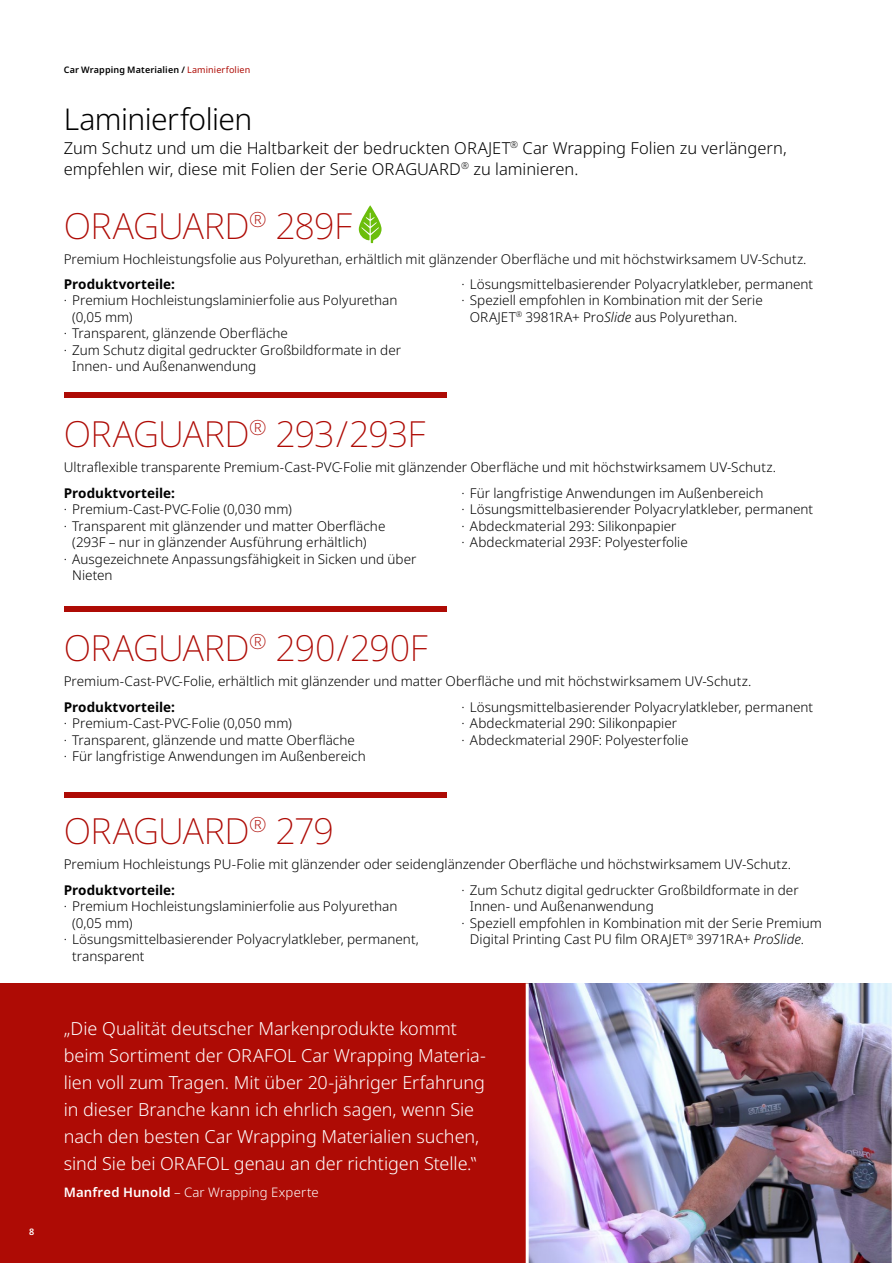
<style>
.page{position:relative;width:893px;height:1263px;background:#fff}
.page>*{position:absolute;margin:0;border:0;box-sizing:border-box;transform-origin:0 0}
.Heading{font:200 36px "Noto Sans";letter-spacing:-.025em;color:#ae0b05}
.Heading-2{font:300 30px "Noto Sans";letter-spacing:-.02em;color:#000}
.Bullet_point_paragraph{font:300 18px/27px "Noto Sans";letter-spacing:-.005em;color:#fff}
.Introduction_paragraph{font:300 16.5px/21px "Noto Sans";color:#000}
.Bullet_point_list{font:300 13.5px/16.5px "Noto Sans";color:#000}
.Body_text{font:300 13.5px "Noto Sans";color:#000}
.Body_text_bold_colour{font:700 13.5px "Noto Sans";color:#000}
.Quote_text_-_Green_large{font:300 13.05px "Noto Sans";letter-spacing:.015em;color:#fff}
.t1{font:600 9px "Noto Sans";letter-spacing:.015em;color:#000}
.t2{font:600 9px "Noto Sans";color:#fff}
.s1{font-weight:400;color:#ae0b05}
.s2{font-style:italic}
.s3{font-weight:600}
</style>
<div class="page">
<img style="left:529px;top:983px;width:363px;height:280px">
<div style="left:0;top:983px;width:527px;height:280px;background:#ae0b05"></div>
<div style="left:64px;top:606px;width:382px;height:6px;background:#ae0b05"></div>
<div style="left:64px;top:792px;width:382px;height:6px;background:#ae0b05"></div>
<div style="left:64px;top:392px;width:382px;height:6px;background:#ae0b05"></div>
<svg style="left:359px;top:205px;width:23px;height:38px"></svg>
<hr style="left:526px;top:983px;width:3px;height:280px;background:#fff">
<p class="t2" style="left:29px;top:1225px;width:7px">8</p>
<p class="t1" style="left:64px;top:64px;width:188px">Car Wrapping Materialien / <span class="s1">Laminierfolien</span></p>
<p class="Heading-2" style="left:64px;top:98px;width:190px">Laminierfolien</p>
<p class="Introduction_paragraph" style="left:64px;top:138px;width:724px">Zum Schutz und um die Haltbarkeit der bedruckten ORAJET<sup>®</sup> Car Wrapping Folien zu verlängern, empfehlen wir, diese mit Folien der Serie ORAGUARD<sup>®</sup> zu laminieren.</p>
<p class="Heading" style="left:64px;top:200px;width:290px">ORAGUARD<sup>®</sup> 289F</p>
<p class="Body_text" style="left:64px;top:249px;width:744px">Premium Hochleistungsfolie aus Polyurethan, erhältlich mit glänzender Oberfläche und mit höchstwirksamem UV-Schutz.</p>
<p class="Body_text_bold_colour" style="left:64px;top:274px;width:113px">Produktvorteile:</p>
<p class="Bullet_point_list" style="left:64px;top:292px;width:335px">· Premium Hochleistungslaminierfolie aus Polyurethan</p>
<p class="Bullet_point_list" style="left:72px;top:309px;width:62px">(0,05 mm)</p>
<p class="Bullet_point_list" style="left:64px;top:325px;width:226px">· Transparent, glänzende Oberfläche</p>
<p class="Bullet_point_list" style="left:72px;top:342px;width:330px;text-indent:-9px">· Zum Schutz digital gedruckter Großbildformate in der<br>Innen- und Außenanwendung</p>
<p class="Bullet_point_list" style="left:461px;top:276px;width:353px">· Lösungsmittelbasierender Polyacrylatkleber, permanent</p>
<p class="Bullet_point_list" style="left:461px;top:292px;width:303px">· Speziell empfohlen in Kombination mit der Serie</p>
<p class="Bullet_point_list" style="left:470px;top:309px;width:269px">ORAJET<sup>®</sup> 3981RA+ Pro<span class="s2">Slide</span> aus Polyurethan.</p>
<p class="Heading" style="left:64px;top:409px;width:363px">ORAGUARD<sup>®</sup> 293/293F</p>
<p class="Body_text" style="left:64px;top:458px;width:714px">Ultraflexible transparente Premium-Cast-PVC-Folie mit glänzender Oberfläche und mit höchstwirksamem UV-Schutz.</p>
<p class="Body_text_bold_colour" style="left:64px;top:483px;width:113px">Produktvorteile:</p>
<p class="Bullet_point_list" style="left:64px;top:502px;width:229px">· Premium-Cast-PVC-Folie (0,030 mm)</p>
<p class="Bullet_point_list" style="left:64px;top:518px;width:323px">· Transparent mit glänzender und matter Oberfläche</p>
<p class="Bullet_point_list" style="left:72px;top:535px;width:296px">(293F – nur in glänzender Ausführung erhältlich)</p>
<p class="Bullet_point_list" style="left:72px;top:551px;width:346px;text-indent:-9px">· Ausgezeichnete Anpassungsfähigkeit in Sicken und über<br>Nieten</p>
<p class="Bullet_point_list" style="left:461px;top:485px;width:304px">· Für langfristige Anwendungen im Außenbereich</p>
<p class="Bullet_point_list" style="left:461px;top:502px;width:353px">· Lösungsmittelbasierender Polyacrylatkleber, permanent</p>
<p class="Bullet_point_list" style="left:461px;top:518px;width:217px">· Abdeckmaterial 293: Silikonpapier</p>
<p class="Bullet_point_list" style="left:461px;top:535px;width:228px">· Abdeckmaterial 293F: Polyesterfolie</p>
<p class="Heading" style="left:64px;top:623px;width:366px">ORAGUARD<sup>®</sup> 290/290F</p>
<p class="Body_text" style="left:64px;top:672px;width:689px">Premium-Cast-PVC-Folie, erhältlich mit glänzender und matter Oberfläche und mit höchstwirksamem UV-Schutz.</p>
<p class="Body_text_bold_colour" style="left:64px;top:697px;width:113px">Produktvorteile:</p>
<p class="Bullet_point_list" style="left:64px;top:715px;width:229px">· Premium-Cast-PVC-Folie (0,050 mm)</p>
<p class="Bullet_point_list" style="left:64px;top:732px;width:293px">· Transparent, glänzende und matte Oberfläche</p>
<p class="Bullet_point_list" style="left:64px;top:748px;width:304px">· Für langfristige Anwendungen im Außenbereich</p>
<p class="Bullet_point_list" style="left:461px;top:699px;width:353px">· Lösungsmittelbasierender Polyacrylatkleber, permanent</p>
<p class="Bullet_point_list" style="left:461px;top:715px;width:217px">· Abdeckmaterial 290: Silikonpapier</p>
<p class="Bullet_point_list" style="left:461px;top:732px;width:229px">· Abdeckmaterial 290F: Polyesterfolie</p>
<p class="Heading" style="left:64px;top:805px;width:272px">ORAGUARD<sup>®</sup> 279</p>
<p class="Body_text" style="left:64px;top:855px;width:729px">Premium Hochleistungs PU-Folie mit glänzender oder seidenglänzender Oberfläche und höchstwirksamem UV-Schutz.</p>
<p class="Body_text_bold_colour" style="left:64px;top:880px;width:113px">Produktvorteile:</p>
<p class="Bullet_point_list" style="left:72px;top:898px;width:327px;text-indent:-9px">· Premium Hochleistungslaminierfolie aus Polyurethan (0,05 mm)</p>
<p class="Bullet_point_list" style="left:72px;top:931px;width:348px;text-indent:-9px">· Lösungsmittelbasierender Polyacrylatkleber, permanent, transparent</p>
<p class="Bullet_point_list" style="left:470px;top:882px;width:330px;text-indent:-9px">· Zum Schutz digital gedruckter Großbildformate in der<br>Innen- und Außenanwendung</p>
<p class="Bullet_point_list" style="left:470px;top:915px;width:354px;text-indent:-9px">· Speziell empfohlen in Kombination mit der Serie Premium<br>Digital Printing Cast PU film ORAJET<sup>®</sup> 3971RA+ <span class="s2">ProSlide</span>.</p>
<p class="Bullet_point_paragraph" style="left:64px;top:1016px;width:424px">„Die Qualität deutscher Markenprodukte kommt beim Sortiment der ORAFOL Car Wrapping Materia&shy;lien voll zum Tragen. Mit über 20-jähriger Erfahrung in dieser Branche kann ich ehrlich sagen, wenn Sie nach den besten Car Wrapping Materialien suchen, sind Sie bei ORAFOL genau an der richtigen Stelle.‟</p>
<p class="Quote_text_-_Green_large" style="left:64px;top:1183px;width:256px"><span class="s3">Manfred Hunold</span> – Car Wrapping Experte</p>
</div>
